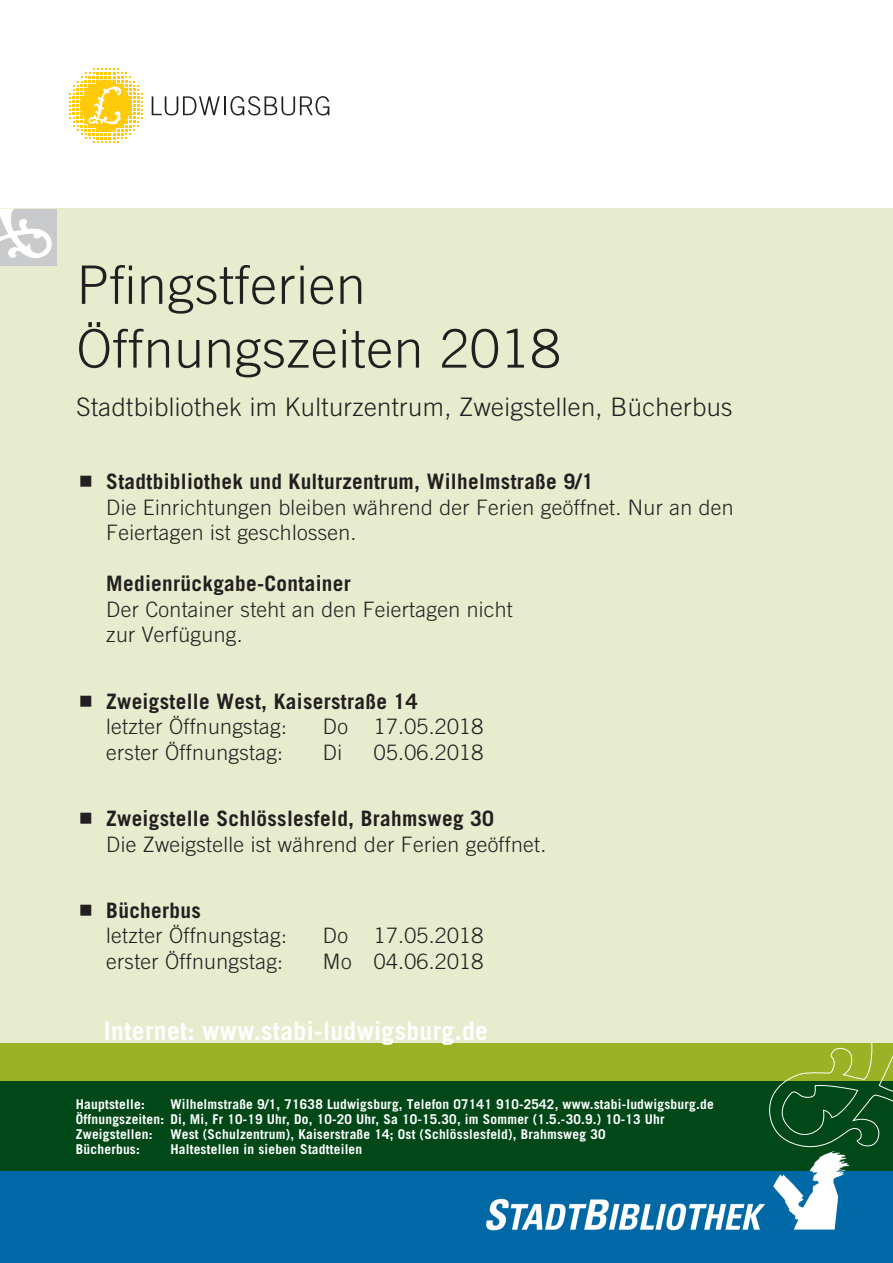
<style>
.page{position:relative;width:893px;height:1263px;background:#fff}
.page>*{position:absolute;margin:0;border:0;box-sizing:border-box;transform-origin:0 0}
.t1{font:300 53.1px/63.8px "Ludwigsburg Trade Gothic";color:#231f20}
.t2{font:300 25.5px "Ludwigsburg Trade Gothic";color:#231f20}
.t3{font:700 25.5px "Ludwigsburg Trade Gothic";color:#fff}
.t4{font:300 21.3px/25.5px "Ludwigsburg Trade Gothic";color:#231f20}
.t5{font:700 21.3px "Ludwigsburg Trade Gothic";color:#231f20}
.t6{font:700 13.5px/15px "Ludwigsburg Trade Gothic";color:#fff}
</style>
<div class="page">
<div style="left:0;top:209px;width:893px;height:843px;background:#e7ecce"></div>
<div style="left:0;top:1043px;width:893px;height:128px;background:#9cb226"></div>
<svg style="left:69px;top:69px;width:74px;height:74px"></svg>
<svg style="left:152px;top:96px;width:177px;height:19px"></svg>
<div style="left:0;top:209px;width:57px;height:57px;background:#c9cacc"></div>
<svg style="left:0;top:209px;width:52px;height:49px"></svg>
<svg style="left:0;top:1081px;width:893px;height:182px;background:#00575b"></svg>
<svg style="left:761px;top:1043px;width:132px;height:110px"></svg>
<img style="left:482px;top:1148px;width:371px;height:87px">
<h1 class="t1" style="left:77px;top:252px;width:486px">Pfingstferien<br>Öffnungszeiten 2018</h1>
<p class="t2" style="left:77px;top:392px;width:658px">Stadtbibliothek im Kulturzentrum, Zweigstellen, Bücherbus</p>
<p class="t5" style="left:106px;top:469px;width:489px">Stadtbibliothek und Kulturzentrum, Wilhelmstraße 9/1</p>
<p class="t4" style="left:106px;top:494px;width:629px">Die Einrichtungen bleiben während der Ferien geöffnet. Nur an den<br>Feiertagen ist geschlossen.</p>
<p class="t5" style="left:106px;top:571px;width:246px">Medienrückgabe-Container</p>
<p class="t4" style="left:106px;top:596px;width:408px">Der Container steht an den Feiertagen nicht zur Verfügung.</p>
<p class="t5" style="left:106px;top:688px;width:313px">Zweigstelle West, Kaiserstraße 14</p>
<p class="t4" style="left:106px;top:714px;width:183px">letzter Öffnungstag:</p>
<p class="t4" style="left:323px;top:714px;width:162px">Do 17.05.2018</p>
<p class="t4" style="left:106px;top:739px;width:179px">erster Öffnungstag:</p>
<p class="t4" style="left:323px;top:739px;width:21px">Di</p>
<p class="t4" style="left:374px;top:739px;width:111px">05.06.2018</p>
<p class="t5" style="left:106px;top:805px;width:390px">Zweigstelle Schlösslesfeld, Brahmsweg 30</p>
<p class="t4" style="left:106px;top:831px;width:442px">Die Zweigstelle ist während der Ferien geöffnet.</p>
<p class="t5" style="left:106px;top:897px;width:96px">Bücherbus</p>
<p class="t4" style="left:106px;top:923px;width:183px">letzter Öffnungstag:</p>
<p class="t4" style="left:323px;top:923px;width:162px">Do 17.05.2018</p>
<p class="t4" style="left:106px;top:948px;width:179px">erster Öffnungstag:</p>
<p class="t4" style="left:323px;top:948px;width:162px">Mo 04.06.2018</p>
<p class="t3" style="left:104px;top:1015px;width:386px">Internet: www.stabi-ludwigsburg.de</p>
<p class="t6" style="left:76px;top:1097px;width:640px;text-indent:94px">Wilhelmstraße 9/1, 71638 Ludwigsburg, Telefon 07141 910-2542, www.stabi-ludwigsburg.de<br>Öffnungszeiten: Di, Mi, Fr 10-19 Uhr, Do, 10-20 Uhr, Sa 10-15.30, im Sommer (1.5.-30.9.) 10-13 Uhr<br>Zweigstellen:</p>
<p class="t6" style="left:76px;top:1097px;width:71px">Hauptstelle:</p>
<p class="t6" style="left:170px;top:1127px;width:437px">West (Schulzentrum), Kaiserstraße 14; Ost (Schlösslesfeld), Brahmsweg 30</p>
<p class="t6" style="left:76px;top:1142px;width:66px">Bücherbus:</p>
<p class="t6" style="left:170px;top:1142px;width:194px">Haltestellen in sieben Stadtteilen</p>
</div>
